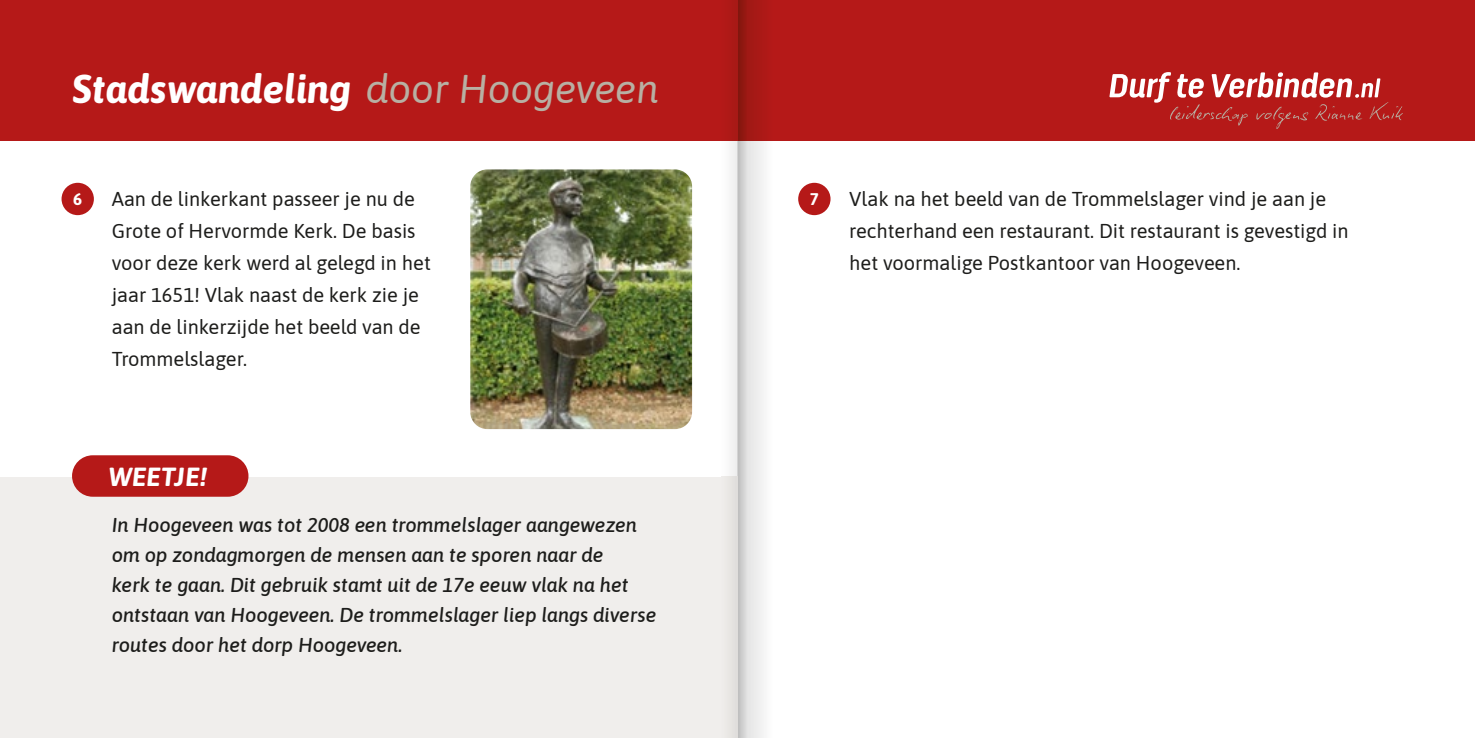
<style>
.page{position:relative;width:1475px;height:738px;background:#fff}
.page>*{position:absolute;margin:0;border:0;box-sizing:border-box;transform-origin:0 0}
.t1{font:italic 700 40px "Asap";color:#fff}
.t2{font:italic 700 26.2px "Asap";letter-spacing:.01em;color:#fff}
.t3{font:20px/32px "Asap";color:#1d1d1b}
.t4{font:italic 500 20px/30px "Asap";color:#1d1d1b}
.t5{font:700 16.8px "Asap";color:#fff}
.s1{font-weight:400;color:#b8b0a3}
</style>
<div class="page">
<div style="left:0;top:0;width:1474px;height:141px;background:#b51918"></div>
<div style="left:62px;top:183px;width:32px;height:32px;background:#b51918;border-radius:50%"></div>
<div style="left:798px;top:183px;width:32px;height:32px;background:#b51918;border-radius:50%"></div>
<svg style="left:1109px;top:72px;width:293px;height:57px"></svg>
<img style="left:470px;top:169px;width:222px;height:260px">
<div style="left:0;top:476px;width:737px;height:261px;background:#f0eeec"></div>
<div style="left:72px;top:455px;width:176px;height:41px;background:#b51918;border-radius:21px"></div>
<img style="left:737px;top:0;width:9px;height:737px">
<div style="left:724px;top:476px;width:13px;height:261px;background:#e7e5e2"></div>
<h1 class="t1" style="left:72px;top:60px;width:588px">Stadswandeling <span class="s1">door Hoogeveen</span></h1>
<p class="t3" style="left:112px;top:182px;width:320px">Aan de linkerkant passeer je nu de<br>Grote of Hervormde Kerk. De basis voor deze kerk werd al gelegd in het jaar 1651! Vlak naast de kerk zie je aan de linkerzijde het beeld van de<br>Trommelslager.</p>
<p class="t5" style="left:73px;top:187px;width:10px">6</p>
<p class="t5" style="left:809px;top:187px;width:10px">7</p>
<p class="t3" style="left:849px;top:182px;width:501px">Vlak na het beeld van de Trommelslager vind je aan je rechterhand een restaurant. Dit restaurant is gevestigd in het voormalige Postkantoor van Hoogeveen.</p>
<h2 class="t2" style="left:109px;top:458px;width:100px">WEETJE!</h2>
<p class="t4" style="left:112px;top:508px;width:546px">In Hoogeveen was tot 2008 een trommelslager aangewezen om op zondagmorgen de mensen aan te sporen naar de<br>kerk te gaan. Dit gebruik stamt uit de 17e eeuw vlak na het ontstaan van Hoogeveen. De trommelslager liep langs diverse routes door het dorp Hoogeveen.</p>
</div>
